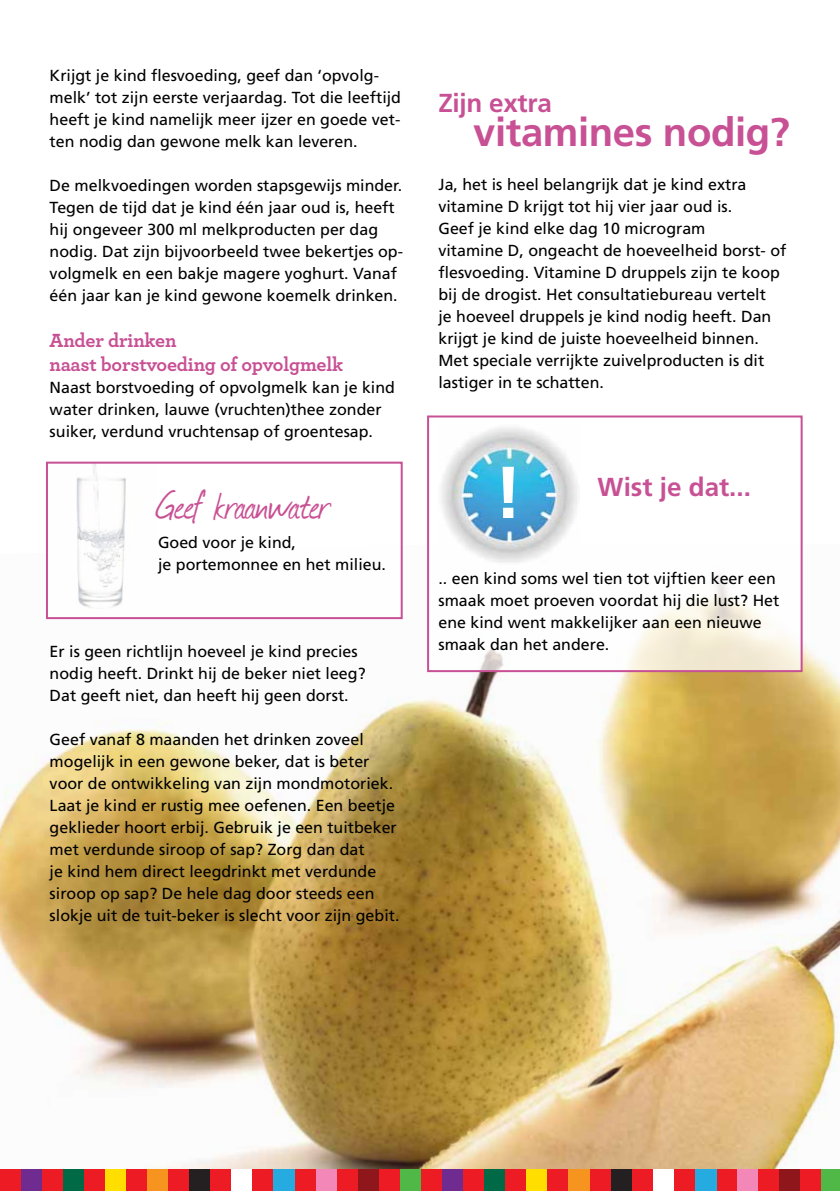
<style>
.page{position:relative;width:840px;height:1191px;background:#fff}
.page>*{position:absolute;margin:0;border:0;box-sizing:border-box;transform-origin:0 0}
.t1{font:700 73.4px "Frutiger";color:#fff}
.t2{font:46px "Journal";letter-spacing:-.01em;color:#c85094}
.t3{font:700 40px "Frutiger";letter-spacing:-.01em;color:#c85094}
.t4{font:700 26px "Frutiger";letter-spacing:-.01em;color:#c85094}
.t5{font:700 20px/24px "Archer Pro";letter-spacing:-.01em;color:#c85094}
.t6{font:16px/22px "Frutiger";color:#000}
</style>
<div class="page">
<img style="left:0;top:544px;width:839px;height:626px">
<div style="left:428px;top:416px;width:373px;height:255px;background:#fff"></div>
<div style="left:427px;top:415px;width:375px;height:257px;border:2px solid #c85094"></div>
<img style="left:441px;top:427px;width:137px;height:136px">
<div style="left:0;top:1170px;width:21px;height:21px;background:#ed1c24"></div>
<div style="left:21px;top:1170px;width:21px;height:21px;background:#702b91"></div>
<div style="left:42px;top:1170px;width:21px;height:21px;background:#ed1c24"></div>
<div style="left:63px;top:1170px;width:21px;height:21px;background:#006945"></div>
<div style="left:84px;top:1170px;width:21px;height:21px;background:#ed1c24"></div>
<div style="left:105px;top:1170px;width:21px;height:21px;background:#ffde00"></div>
<div style="left:126px;top:1170px;width:21px;height:21px;background:#ed1c24"></div>
<div style="left:147px;top:1170px;width:21px;height:21px;background:#f7941f"></div>
<div style="left:168px;top:1170px;width:21px;height:21px;background:#ed1c24"></div>
<div style="left:189px;top:1170px;width:21px;height:21px;background:#241f21"></div>
<div style="left:210px;top:1170px;width:22px;height:21px;background:#ed1c24"></div>
<div style="left:253px;top:1170px;width:21px;height:21px;background:#ed1c24"></div>
<div style="left:295px;top:1170px;width:21px;height:21px;background:#ed1c24"></div>
<div style="left:316px;top:1170px;width:21px;height:21px;background:#f287b8"></div>
<div style="left:337px;top:1170px;width:21px;height:21px;background:#ed1c24"></div>
<div style="left:358px;top:1170px;width:21px;height:21px;background:#8f171c"></div>
<div style="left:379px;top:1170px;width:21px;height:21px;background:#ed1c24"></div>
<div style="left:400px;top:1170px;width:21px;height:21px;background:#4fb847"></div>
<div style="left:421px;top:1170px;width:21px;height:21px;background:#ed1c24"></div>
<div style="left:274px;top:1170px;width:21px;height:21px;background:#26abe0"></div>
<div style="left:442px;top:1170px;width:21px;height:21px;background:#702b91"></div>
<div style="left:463px;top:1170px;width:21px;height:21px;background:#ed1c24"></div>
<div style="left:484px;top:1170px;width:21px;height:21px;background:#006945"></div>
<div style="left:505px;top:1170px;width:21px;height:21px;background:#ed1c24"></div>
<div style="left:526px;top:1170px;width:21px;height:21px;background:#ffde00"></div>
<div style="left:547px;top:1170px;width:21px;height:21px;background:#ed1c24"></div>
<div style="left:568px;top:1170px;width:21px;height:21px;background:#f7941f"></div>
<div style="left:589px;top:1170px;width:21px;height:21px;background:#ed1c24"></div>
<div style="left:610px;top:1170px;width:21px;height:21px;background:#241f21"></div>
<div style="left:631px;top:1170px;width:21px;height:21px;background:#ed1c24"></div>
<div style="left:674px;top:1170px;width:21px;height:21px;background:#ed1c24"></div>
<div style="left:716px;top:1170px;width:21px;height:21px;background:#ed1c24"></div>
<div style="left:737px;top:1170px;width:21px;height:21px;background:#f287b8"></div>
<div style="left:758px;top:1170px;width:21px;height:21px;background:#ed1c24"></div>
<div style="left:779px;top:1170px;width:21px;height:21px;background:#8f171c"></div>
<div style="left:800px;top:1170px;width:21px;height:21px;background:#ed1c24"></div>
<div style="left:821px;top:1170px;width:18px;height:21px;background:#4fb847"></div>
<div style="left:695px;top:1170px;width:21px;height:21px;background:#26abe0"></div>
<div style="left:47px;top:462px;width:354px;height:156px;background:#fff"></div>
<div style="left:46px;top:461px;width:356px;height:158px;border:2px solid #c85094"></div>
<p class="t6" style="left:50px;top:64px;width:352px">Krijgt je kind flesvoeding, geef dan ‘opvolg&shy;melk’ tot zijn eerste verjaardag. Tot die leeftijd heeft je kind namelijk meer ijzer en goede vet&shy;ten nodig dan gewone melk kan leveren.</p>
<p class="t6" style="left:50px;top:174px;width:354px">De melkvoedingen worden stapsgewijs minder.<br>Tegen de tijd dat je kind één jaar oud is, heeft hij ongeveer 300 ml melkproducten per dag nodig. Dat zijn bijvoorbeeld twee bekertjes op&shy;volgmelk en een bakje magere yoghurt. Vanaf één jaar kan je kind gewone koemelk drinken.</p>
<p class="t5" style="left:50px;top:327px;width:295px">Ander drinken<br>naast borstvoeding of opvolgmelk</p>
<p class="t6" style="left:50px;top:376px;width:346px">Naast borstvoeding of opvolgmelk kan je kind water drinken, lauwe (vruchten)thee zonder suiker, verdund vruchtensap of groentesap.</p>
<h2 class="t2" style="left:158px;top:474px;width:173px">Geef kraanwater</h2>
<p class="t6" style="left:158px;top:531px;width:229px">Goed voor je kind,<br>je portemonnee en het milieu.</p>
<p class="t6" style="left:50px;top:640px;width:317px">Er is geen richtlijn hoeveel je kind precies nodig heeft. Drinkt hij de beker niet leeg?<br>Dat geeft niet, dan heeft hij geen dorst.</p>
<p class="t6" style="left:50px;top:728px;width:351px">Geef vanaf 8 maanden het drinken zoveel mogelijk in een gewone beker, dat is beter voor de ontwikkeling van zijn mondmotoriek.<br>Laat je kind er rustig mee oefenen. Een beetje geklieder hoort erbij. Gebruik je een tuitbeker met verdunde siroop of sap? Zorg dan dat<br>je kind hem direct leegdrinkt met verdunde siroop op sap? De hele dag door steeds een slokje uit de tuit-beker is slecht voor zijn gebit.</p>
<h3 class="t4" style="left:438px;top:87px;width:115px">Zijn extra</h3>
<h3 class="t3" style="left:473px;top:108px;width:318px">vitamines nodig?</h3>
<p class="t6" style="left:438px;top:173px;width:349px">Ja, het is heel belangrijk dat je kind extra vitamine D krijgt tot hij vier jaar oud is.<br>Geef je kind elke dag 10 microgram<br>vitamine D, ongeacht de hoeveelheid borst- of flesvoeding. Vitamine D druppels zijn te koop bij de drogist. Het consultatiebureau vertelt<br>je hoeveel druppels je kind nodig heeft. Dan krijgt je kind de juiste hoeveelheid binnen.<br>Met speciale verrijkte zuivelproducten is dit lastiger in te schatten.</p>
<h1 class="t1" style="left:493px;top:449px;width:30px">!</h1>
<h3 class="t4" style="left:597px;top:471px;width:155px">Wist je dat...</h3>
<p class="t6" style="left:438px;top:567px;width:342px">.. een kind soms wel tien tot vijftien keer een smaak moet proeven voordat hij die lust? Het ene kind went makkelijker aan een nieuwe smaak dan het andere.</p>
</div>
